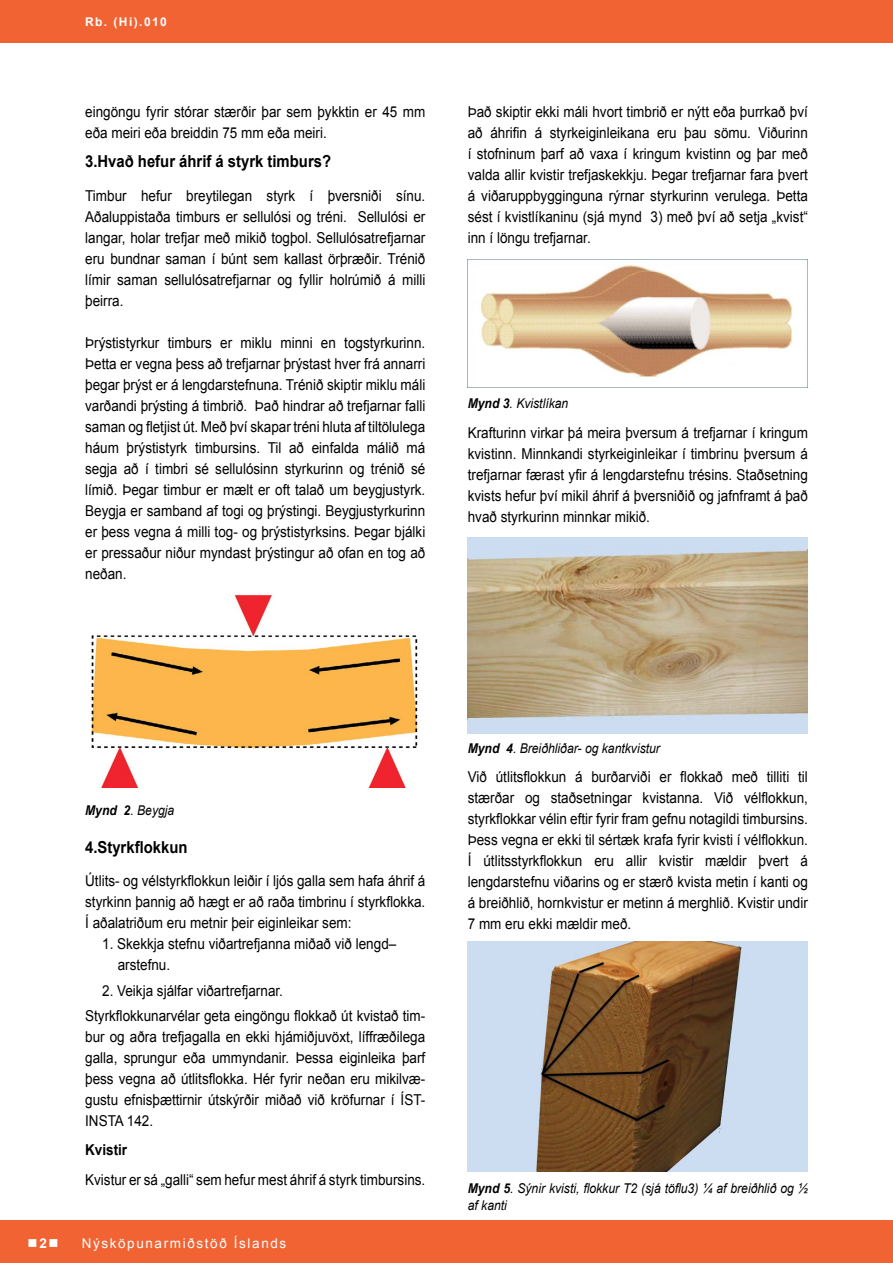
<style>
.page{position:relative;width:893px;height:1263px;background:#fff}
.page>*{position:absolute;margin:0;border:0;box-sizing:border-box;transform-origin:0 0}
.t1{font:700 16.5px "Arial";color:#000;scale:.9 1}
.t2{font:15px/21px "Arial";color:#000;text-align:justify;scale:.9 1}
.t3{font:700 15px "Arial";color:#000;scale:.9 1}
.t4{font:italic 13.5px/16.5px "Arial";color:#000;scale:.9 1}
.t5{font:13.5px "Arial";letter-spacing:.12em;color:#fff}
.t6{font:700 13.5px "Arial";color:#fff}
.t7{font:700 12px "Arial";letter-spacing:.12em;color:#fff}
.s1{font-weight:700}
</style>
<div class="page">
<img style="left:91px;top:594px;width:329px;height:194px">
<img style="left:468px;top:260px;width:340px;height:127px">
<img style="left:468px;top:537px;width:340px;height:196px">
<img style="left:468px;top:941px;width:340px;height:230px">
<div style="left:0;top:0;width:893px;height:43px;background:#f26334"></div>
<div style="left:0;top:1220px;width:893px;height:43px;background:#f26334"></div>
<p class="t7" style="left:85px;top:14px;width:83px">Rb. (Hi).010</p>
<p class="t2" style="left:85px;top:101px;width:379px">eingöngu fyrir stórar stærðir þar sem þykktin er 45 mm eða meiri eða breiddin 75 mm eða meiri.</p>
<p class="t1" style="left:85px;top:150px;width:275px">3.Hvað hefur áhrif á styrk timburs?</p>
<p class="t2" style="left:85px;top:185px;width:379px">Timbur hefur breytilegan styrk í þversniði sínu.<br>Aðaluppistaða timburs er sellulósi og tréni. Sellulósi er langar, holar trefjar með mikið togþol. Sellulósatrefjarnar eru bundnar saman í búnt sem kallast örþræðir. Trénið límir saman sellulósatrefjarnar og fyllir holrúmið á milli þeirra.</p>
<p class="t2" style="left:85px;top:332px;width:379px">Þrýstistyrkur timburs er miklu minni en togstyrkurinn.<br>Þetta er vegna þess að trefjarnar þrýstast hver frá annarri þegar þrýst er á lengdarstefnuna. Trénið skiptir miklu máli varðandi þrýsting á timbrið. Það hindrar að trefjarnar falli saman og fletjist út. Með því skapar tréni hluta af tiltölulega háum þrýstistyrk timbursins. Til að einfalda málið má segja að í timbri sé sellulósinn styrkurinn og trénið sé límið. Þegar timbur er mælt er oft talað um beygjustyrk.<br>Beygja er samband af togi og þrýstingi. Beygjustyrkurinn er þess vegna á milli tog- og þrýstistyrksins. Þegar bjálki er pressaður niður myndast þrýstingur að ofan en tog að neðan.</p>
<p class="t2" style="left:468px;top:102px;width:379px">Það skiptir ekki máli hvort timbrið er nýtt eða þurrkað því að áhrifin á styrkeiginleikana eru þau sömu. Viðurinn í stofninum þarf að vaxa í kringum kvistinn og þar með valda allir kvistir trefjaskekkju. Þegar trefjarnar fara þvert á viðaruppbygginguna rýrnar styrkurinn verulega. Þetta sést í kvistlíkaninu (sjá mynd 3) með því að setja „kvist“ inn í löngu trefjarnar.</p>
<p class="t4" style="left:468px;top:395px;width:113px"><span class="s1">Mynd 3</span>. Kvistlíkan</p>
<p class="t2" style="left:468px;top:422px;width:379px">Krafturinn virkar þá meira þversum á trefjarnar í kringum kvistinn. Minnkandi styrkeiginleikar í timbrinu þversum á trefjarnar færast yfir á lengdarstefnu trésins. Staðsetning kvists hefur því mikil áhrif á þversniðið og jafnframt á það hvað styrkurinn minnkar mikið.</p>
<p class="t4" style="left:85px;top:802px;width:101px"><span class="s1">Mynd 2</span>. Beygja</p>
<p class="t1" style="left:85px;top:836px;width:115px">4.Styrkflokkun</p>
<p class="t2" style="left:85px;top:871px;width:379px">Útlits- og vélstyrkflokkun leiðir í ljós galla sem hafa áhrif á styrkinn þannig að hægt er að raða timbrinu í styrkflokka.<br>Í aðalatriðum eru metnir þeir eiginleikar sem:</p>
<p class="t2" style="left:118px;top:934px;width:311px;text-indent:-16px">1. Skekkja stefnu viðartrefjanna miðað við lengd– arstefnu.</p>
<p class="t2" style="left:85px;top:978px;width:379px;line-height:25.2px;text-indent:17px">2. Veikja sjálfar viðartrefjarnar.<br>Styrkflokkunarvélar geta eingöngu flokkað út kvistað tim-</p>
<p class="t2" style="left:85px;top:1026px;width:379px">bur og aðra trefjagalla en ekki hjámiðjuvöxt, líffræðilega galla, sprungur eða ummyndanir. Þessa eiginleika þarf þess vegna að útlitsflokka. Hér fyrir neðan eru mikilvæ&shy;gustu efnisþættirnir útskýrðir miðað við kröfurnar í ÍST-INSTA 142.</p>
<p class="t3" style="left:85px;top:1140px;width:48px">Kvistir</p>
<p class="t2" style="left:85px;top:1169px;width:379px">Kvistur er sá „galli“ sem hefur mest áhrif á styrk timbursins.</p>
<p class="t6" style="left:28px;top:1234px;width:32px">■2■</p>
<p class="t5" style="left:82px;top:1235px;width:206px">Nýsköpunarmiðstöð Íslands</p>
<p class="t4" style="left:468px;top:740px;width:215px"><span class="s1">Mynd 4</span>. Breiðhliðar- og kantkvistur</p>
<p class="t2" style="left:468px;top:767px;width:379px">Við útlitsflokkun á burðarviði er flokkað með tilliti til stærðar og staðsetningar kvistanna. Við vélflokkun, styrkflokkar vélin eftir fyrir fram gefnu notagildi timbursins.<br>Þess vegna er ekki til sértæk krafa fyrir kvisti í vélflokkun.<br>Í útlitsstyrkflokkun eru allir kvistir mældir þvert á lengdarstefnu viðarins og er stærð kvista metin í kanti og á breiðhlið, hornkvistur er metinn á merghlið. Kvistir undir 7 mm eru ekki mældir með.</p>
<p class="t4" style="left:468px;top:1180px;width:379px"><span class="s1">Mynd 5</span>. Sýnir kvisti, flokkur T2 (sjá töflu3) ¼ af breiðhlið og ½ af kanti</p>
</div>
